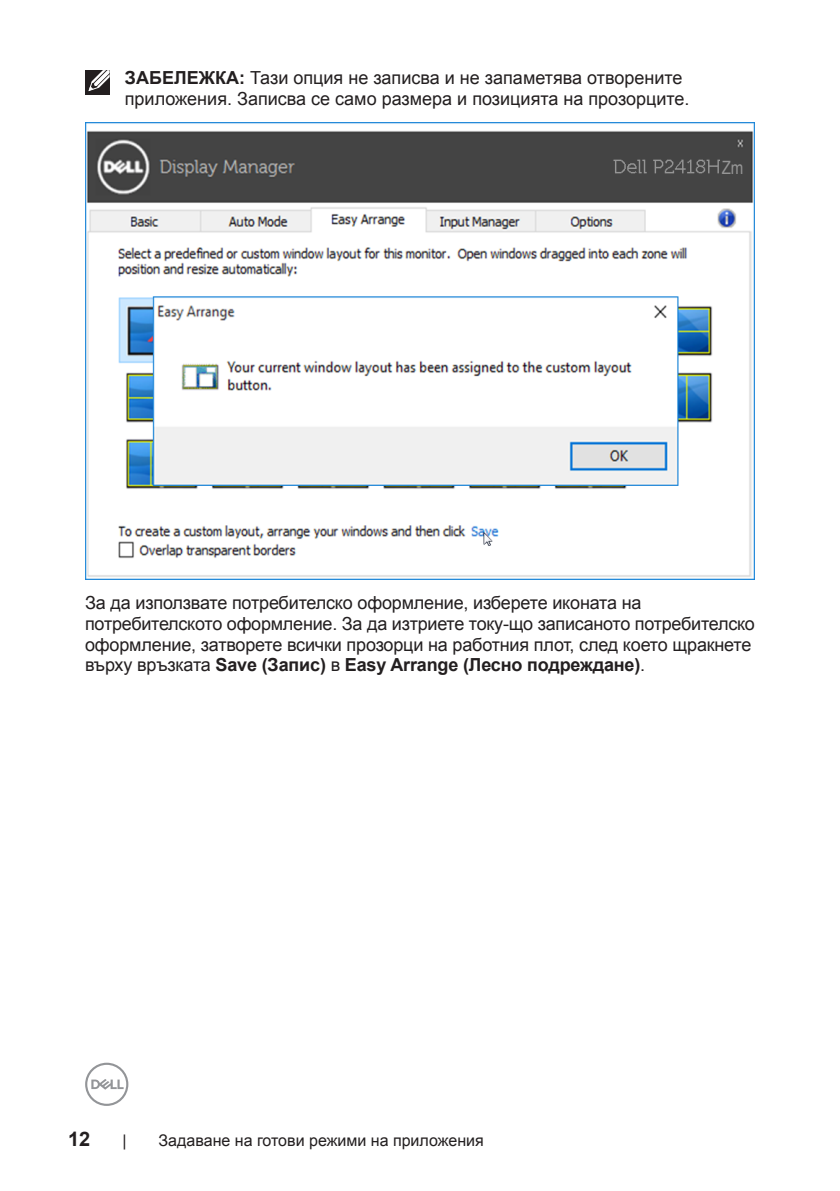
<style>
.page{position:relative;width:840px;height:1191px;background:#fff}
.page>*{position:absolute;margin:0;border:0;box-sizing:border-box;transform-origin:0 0}
.t1{font:700 20px "Arial";color:#231f20}
.t2{font:18.4px "Arial Narrow";color:#959595}
.text{font:18px/20.6px "Arial";letter-spacing:-.01em;color:#231f20}
.t3{font:16px "Arial";color:#231f20}
.s1{font-weight:700}
</style>
<div class="page">
<svg style="left:85px;top:1062px;width:43px;height:44px"></svg>
<div style="left:85px;top:70px;width:24px;height:25px;background:#231f20"></div>
<svg style="left:88px;top:70px;width:22px;height:22px"></svg>
<img style="left:85px;top:123px;width:669px;height:456px">
<div style="left:719px;top:157px;width:14px;height:18px;background:#444"></div>
<p class="text" style="left:125px;top:67px;width:566px;line-height:21.6px"><span class="s1">ЗАБЕЛЕЖКА:</span> Тази опция не записва и не запаметява отворените приложения. Записва се само размера и позицията на прозорците.</p>
<p class="t2" style="left:721px;top:154px;width:23px">Zm</p>
<p class="text" style="left:85px;top:593px;width:671px">За да използвате потребителско оформление, изберете иконата на потребителското оформление. За да изтриете току-що записаното потребителско оформление, затворете всички прозорци на работния плот, след което щракнете върху връзката <span class="s1">Save (Запис)</span> в <span class="s1">Easy Arrange (Лесно подреждане)</span>.</p>
<p class="t1" style="left:68px;top:1125px;width:24px">12</p>
<p class="t3" style="left:122px;top:1129px;width:6px">|</p>
<p class="t3" style="left:158px;top:1129px;width:326px">Задаване на готови режими на приложения</p>
</div>
